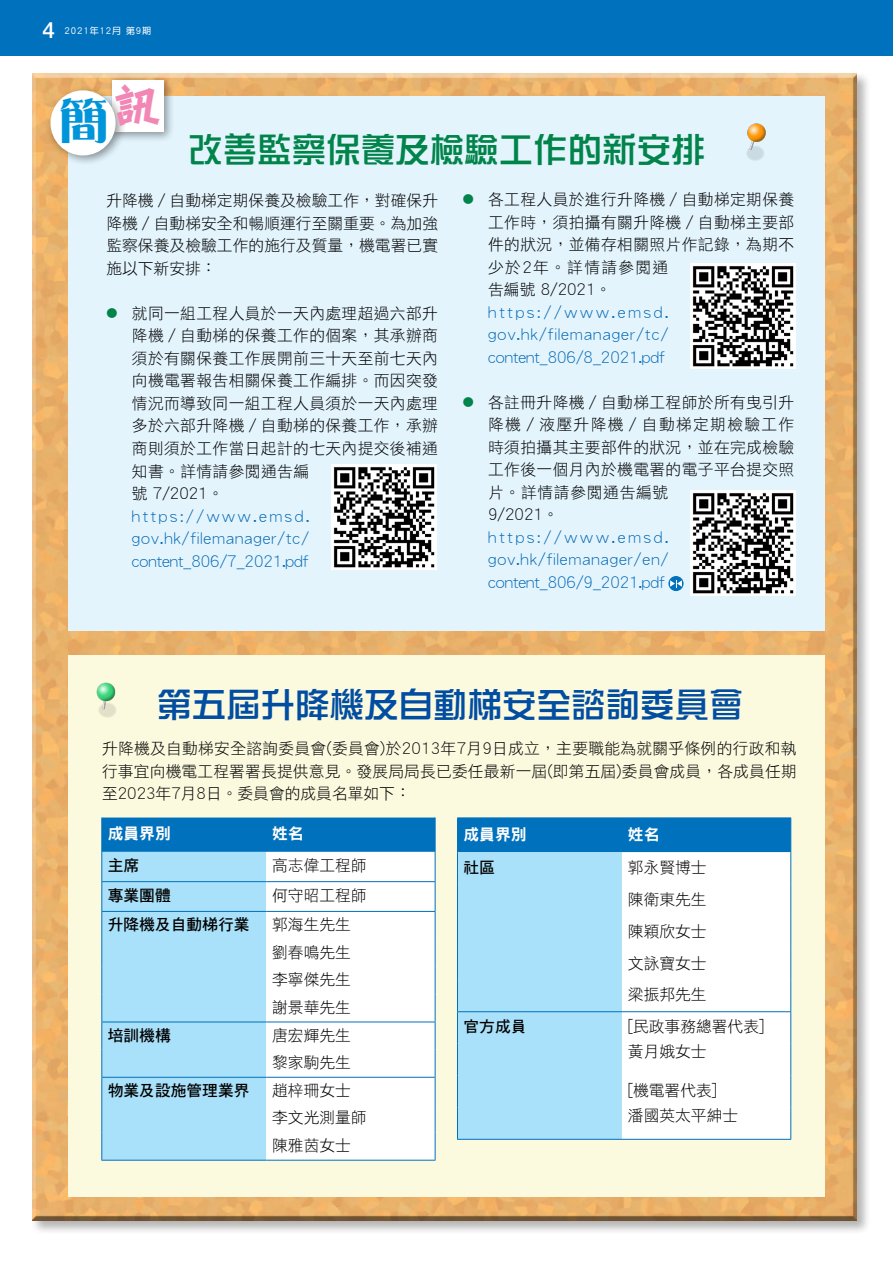
<style>
.page{position:relative;width:893px;height:1263px;background:#fff}
.page>*{position:absolute;margin:0;border:0;box-sizing:border-box;transform-origin:0 0}
.t1{font:48.6px "DF Ya Song HK W9";color:#0095da}
.t2{font:34.5px "DF Zong Yi HK W5";color:#014da2}
.t3{font:34.5px "DF Zong Yi HK W5";color:#00844a}
.t4{font:500 22.5px "Helvetica Neue";color:#fff}
.t5{font:15.75px/22.5px "DF Hei HK W3";letter-spacing:.025em;color:#000;text-align:justify}
.t6{font:15.75px/27.6px "DF Hei HK W3";color:#000}
.t7{font:15.75px "DF Hei HK W7";color:#000}
.t8{font:15.75px "DF Hei HK W9";color:#fff}
.t9{font:9px "DF Yuan HK W7";letter-spacing:.1em;color:#fff}
.s1{font-size:10.95px;color:#00844a}
.s2{color:#0066b3}
</style>
<div class="page">
<div style="left:30px;top:71px;width:847px;height:1170px;background:#000;opacity:.3"></div>
<div style="left:30px;top:71px;width:829px;height:1152px;background:#000;opacity:.75"></div>
<div style="left:0;top:0;width:893px;height:55px;background:#0071bc"></div>
<div style="left:69px;top:96px;width:756px;height:534px;background:#e3f4fd"></div>
<div style="left:69px;top:655px;width:756px;height:541px;background:#fbfadf"></div>
<div style="left:107px;top:76px;width:74px;height:74px;background:#000;opacity:.4"></div>
<div style="left:112px;top:81px;width:52px;height:51px;background:#fff"></div>
<div style="left:45px;top:85px;width:89px;height:89px;background:#000;opacity:.4"></div>
<div style="left:50px;top:90px;width:66px;height:65px;background:#fff;border-radius:50%"></div>
<img style="left:96px;top:682px;width:20px;height:35px">
<img style="left:747px;top:123px;width:19px;height:38px">
<div style="left:668px;top:576px;width:15px;height:15px;background:#0071bc;border-radius:50%"></div>
<svg style="left:670px;top:580px;width:12px;height:7px"></svg>
<img style="left:332px;top:465px;width:104px;height:104px">
<img style="left:691px;top:264px;width:105px;height:104px">
<img style="left:691px;top:490px;width:105px;height:105px">
<svg style="left:101px;top:817px;width:335px;height:343px"></svg>
<hr style="left:101px;top:1160px;width:165px;height:1px;background:#0071bc">
<hr style="left:266px;top:1160px;width:169px;height:1px;background:#0071bc">
<div style="left:458px;top:818px;width:332px;height:34px;background:#0071bc"></div>
<div style="left:458px;top:852px;width:164px;height:287px;background:#aae1fa"></div>
<div style="left:622px;top:852px;width:168px;height:287px;background:#fff"></div>
<hr style="left:457px;top:818px;width:1px;height:34px;background:#0071bc">
<hr style="left:790px;top:818px;width:1px;height:34px;background:#0071bc">
<hr style="left:457px;top:852px;width:1px;height:32px;background:#0071bc">
<hr style="left:790px;top:852px;width:1px;height:32px;background:#0071bc">
<hr style="left:457px;top:884px;width:1px;height:32px;background:#0071bc">
<hr style="left:790px;top:884px;width:1px;height:32px;background:#0071bc">
<hr style="left:457px;top:916px;width:1px;height:32px;background:#0071bc">
<hr style="left:790px;top:916px;width:1px;height:32px;background:#0071bc">
<hr style="left:457px;top:948px;width:1px;height:32px;background:#0071bc">
<hr style="left:790px;top:948px;width:1px;height:32px;background:#0071bc">
<hr style="left:457px;top:980px;width:1px;height:31px;background:#0071bc">
<hr style="left:790px;top:980px;width:1px;height:31px;background:#0071bc">
<hr style="left:457px;top:1011px;width:165px;height:1px;background:#0071bc">
<hr style="left:457px;top:1012px;width:1px;height:31px;background:#0071bc">
<hr style="left:622px;top:1011px;width:169px;height:1px;background:#0071bc">
<hr style="left:790px;top:1012px;width:1px;height:31px;background:#0071bc">
<hr style="left:457px;top:1043px;width:1px;height:32px;background:#0071bc">
<hr style="left:790px;top:1043px;width:1px;height:32px;background:#0071bc">
<hr style="left:457px;top:1075px;width:1px;height:32px;background:#0071bc">
<hr style="left:790px;top:1075px;width:1px;height:32px;background:#0071bc">
<hr style="left:457px;top:1107px;width:1px;height:32px;background:#0071bc">
<hr style="left:790px;top:1107px;width:1px;height:32px;background:#0071bc">
<hr style="left:457px;top:1139px;width:165px;height:1px;background:#0071bc">
<hr style="left:622px;top:1139px;width:169px;height:1px;background:#0071bc">
<hr style="left:457px;top:817px;width:165px;height:1px;background:#0071bc">
<hr style="left:622px;top:817px;width:169px;height:1px;background:#0071bc">
<p class="t4" style="left:43px;top:17px;width:14px">4</p>
<p class="t9" style="left:64px;top:26px;width:88px">2021年12月 第9期</p>
<p class="t1" style="left:60px;top:95px;width:104px">簡<sup>訊</sup></p>
<p class="t3" style="left:188px;top:131px;width:519px">改善監察保養及檢驗工作的新安排</p>
<p class="t5" style="left:488px;top:188px;width:308px;text-align:left;text-indent:-26px"><span class="s1">●</span> 各工程人員於進行升降機／自動梯定期保養工作時，須拍攝有關升降機／自動梯主要部件的狀況，並備存相關照片作記錄，為期不少於2年。詳情請參閱通<br>告編號 8/2021。<span class="s2">https://www.emsd. gov.hk/filemanager/tc/ content_806/8_2021.pdf</span></p>
<p class="t5" style="left:488px;top:391px;width:308px;text-align:left;text-indent:-26px"><span class="s1">●</span> 各註冊升降機／自動梯工程師於所有曳引升降機／液壓升降機／自動梯定期檢驗工作時須拍攝其主要部件的狀況，並在完成檢驗工作後一個月內於機電署的電子平台提交照片。詳情請參閱通告編號<br>9/2021。<br><span class="s2">https://www.emsd. gov.hk/filemanager/en/ content_806/9_2021.pdf</span></p>
<p class="t5" style="left:106px;top:189px;width:333px">升降機／自動梯定期保養及檢驗工作，對確保升降機／自動梯安全和暢順運行至關重要。為加強監察保養及檢驗工作的施行及質量，機電署已實施以下新安排：</p>
<p class="t5" style="left:132px;top:302px;width:308px;text-align:left;text-indent:-26px"><span class="s1">●</span> 就同一組工程人員於一天內處理超過六部升降機／自動梯的保養工作的個案，其承辦商須於有關保養工作展開前三十天至前七天內向機電署報告相關保養工作編排。而因突發情況而導致同一組工程人員須於一天內處理多於六部升降機／自動梯的保養工作，承辦商則須於工作當日起計的七天內提交後補通知書。詳情請參閱通告編<br>號 7/2021。<br><span class="s2">https://www.emsd. gov.hk/filemanager/tc/ content_806/7_2021.pdf</span></p>
<p class="t2" style="left:157px;top:686px;width:588px">第五屆升降機及自動梯安全諮詢委員會</p>
<p class="t5" style="left:102px;top:737px;width:696px">升降機及自動梯安全諮詢委員會(委員會)於2013年7月9日成立，主要職能為就關乎條例的行政和執行事宜向機電工程署署長提供意見。發展局局長已委任最新一屆(即第五屆)委員會成員，各成員任期至2023年7月8日。委員會的成員名單如下：</p>
<p class="t8" style="left:108px;top:825px;width:64px">成員界別</p>
<p class="t8" style="left:272px;top:825px;width:33px">姓名</p>
<p class="t7" style="left:108px;top:857px;width:33px">主席</p>
<p class="t5" style="left:272px;top:854px;width:96px">高志偉工程師</p>
<p class="t7" style="left:108px;top:887px;width:64px">專業團體</p>
<p class="t5" style="left:272px;top:884px;width:96px">何守昭工程師</p>
<p class="t7" style="left:108px;top:916px;width:143px">升降機及自動梯行業</p>
<p class="t5" style="left:272px;top:910px;width:80px;line-height:27.6px">郭海生先生劉春鳴先生李寧傑先生謝景華先生</p>
<p class="t7" style="left:108px;top:1026px;width:64px">培訓機構</p>
<p class="t6" style="left:272px;top:1021px;width:80px">唐宏輝先生黎家駒先生</p>
<p class="t7" style="left:108px;top:1081px;width:143px">物業及設施管理業界</p>
<p class="t6" style="left:272px;top:1076px;width:96px">趙梓珊女士李文光測量師陳雅茵女士</p>
<p class="t8" style="left:463px;top:825px;width:64px">成員界別</p>
<p class="t8" style="left:628px;top:825px;width:33px">姓名</p>
<p class="t7" style="left:463px;top:859px;width:33px">社區</p>
<p class="t5" style="left:628px;top:851px;width:80px;line-height:32px">郭永賢博士陳衛東先生陳穎欣女士文詠寶女士梁振邦先生</p>
<p class="t7" style="left:463px;top:1018px;width:64px">官方成員</p>
<p class="t6" style="left:628px;top:1014px;width:138px;line-height:24.5px">[民政事務總署代表]黃月娥女士</p>
<p class="t6" style="left:628px;top:1078px;width:112px;line-height:24.5px">[機電署代表]<br>潘國英太平紳士</p>
</div>
